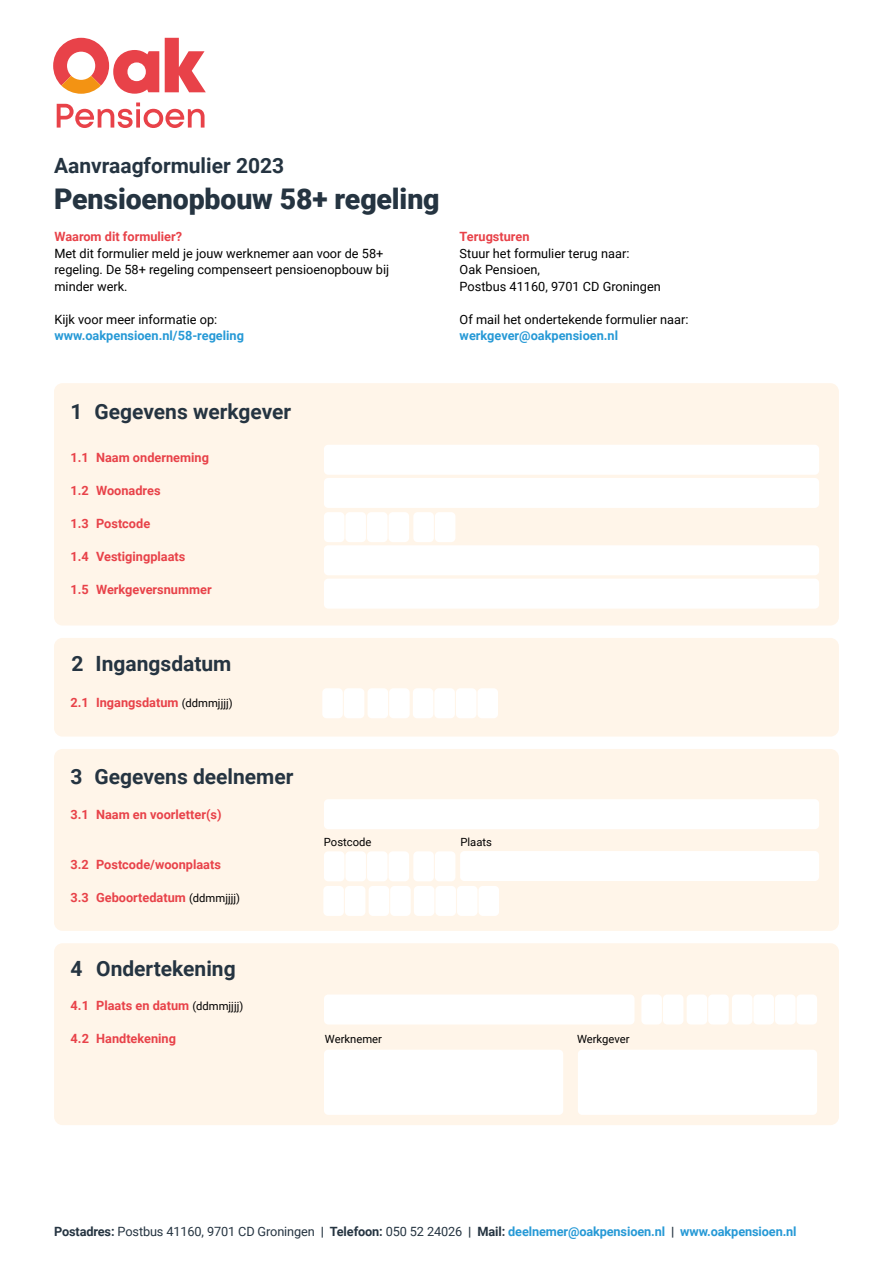
<style>
.page{position:relative;width:893px;height:1263px;background:#fff}
.page>*{position:absolute;margin:0;border:0;box-sizing:border-box;transform-origin:0 0}
.t1{font:900 28.5px "Roboto";letter-spacing:-.005em;color:#253441}
.t2{font:700 21px "Roboto";color:#253441}
.t3{font:700 12.75px "Roboto";color:#e84249}
.t4{font:12.75px/16.5px "Roboto";color:#000}
.t5{font:700 12.75px "Roboto";letter-spacing:-.01em;color:#2699d6}
.t6{font:11.25px "Roboto";color:#000}
.s1{font-weight:400;font-size:11.25px;color:#000}
.s2{color:#253441}
.s3{font-weight:400;color:#253441}
</style>
<div class="page">
<div style="left:54px;top:383px;width:785px;height:242px;background:#fff5e9;border-radius:9px"></div>
<div style="left:54px;top:749px;width:785px;height:182px;background:#fff5e9;border-radius:9px"></div>
<div style="left:54px;top:638px;width:785px;height:98px;background:#fff5e9;border-radius:9px"></div>
<div style="left:413px;top:512px;width:21px;height:30px;background:#fff;border-radius:4px"></div>
<div style="left:413px;top:851px;width:21px;height:30px;background:#fff;border-radius:4px"></div>
<div style="left:435px;top:512px;width:20px;height:30px;background:#fff;border-radius:4px"></div>
<div style="left:435px;top:851px;width:20px;height:30px;background:#fff;border-radius:4px"></div>
<div style="left:324px;top:512px;width:20px;height:30px;background:#fff;border-radius:4px"></div>
<div style="left:324px;top:851px;width:20px;height:30px;background:#fff;border-radius:4px"></div>
<div style="left:324px;top:545px;width:495px;height:30px;background:#fff;border-radius:4px"></div>
<div style="left:324px;top:445px;width:495px;height:30px;background:#fff;border-radius:4px"></div>
<div style="left:324px;top:799px;width:495px;height:30px;background:#fff;border-radius:4px"></div>
<div style="left:324px;top:478px;width:495px;height:30px;background:#fff;border-radius:4px"></div>
<div style="left:460px;top:851px;width:359px;height:30px;background:#fff;border-radius:4px"></div>
<div style="left:324px;top:579px;width:495px;height:30px;background:#fff;border-radius:4px"></div>
<div style="left:345px;top:512px;width:21px;height:30px;background:#fff;border-radius:4px"></div>
<div style="left:345px;top:851px;width:21px;height:30px;background:#fff;border-radius:4px"></div>
<div style="left:367px;top:512px;width:21px;height:30px;background:#fff;border-radius:4px"></div>
<div style="left:367px;top:851px;width:21px;height:30px;background:#fff;border-radius:4px"></div>
<div style="left:389px;top:512px;width:20px;height:30px;background:#fff;border-radius:4px"></div>
<div style="left:389px;top:851px;width:20px;height:30px;background:#fff;border-radius:4px"></div>
<svg style="left:53px;top:38px;width:106px;height:56px"></svg>
<svg style="left:165px;top:38px;width:41px;height:54px"></svg>
<svg style="left:57px;top:102px;width:148px;height:26px"></svg>
<div style="left:322px;top:688px;width:21px;height:30px;background:#fff;border-radius:4px"></div>
<div style="left:323px;top:886px;width:21px;height:30px;background:#fff;border-radius:4px"></div>
<div style="left:344px;top:688px;width:20px;height:30px;background:#fff;border-radius:4px"></div>
<div style="left:345px;top:886px;width:20px;height:30px;background:#fff;border-radius:4px"></div>
<div style="left:368px;top:688px;width:20px;height:30px;background:#fff;border-radius:4px"></div>
<div style="left:369px;top:886px;width:20px;height:30px;background:#fff;border-radius:4px"></div>
<div style="left:389px;top:688px;width:21px;height:30px;background:#fff;border-radius:4px"></div>
<div style="left:390px;top:886px;width:21px;height:30px;background:#fff;border-radius:4px"></div>
<div style="left:413px;top:688px;width:20px;height:30px;background:#fff;border-radius:4px"></div>
<div style="left:414px;top:886px;width:20px;height:30px;background:#fff;border-radius:4px"></div>
<div style="left:434px;top:688px;width:21px;height:30px;background:#fff;border-radius:4px"></div>
<div style="left:435px;top:886px;width:21px;height:30px;background:#fff;border-radius:4px"></div>
<div style="left:456px;top:688px;width:20px;height:30px;background:#fff;border-radius:4px"></div>
<div style="left:457px;top:886px;width:20px;height:30px;background:#fff;border-radius:4px"></div>
<div style="left:477px;top:688px;width:21px;height:30px;background:#fff;border-radius:4px"></div>
<div style="left:479px;top:886px;width:20px;height:30px;background:#fff;border-radius:4px"></div>
<div style="left:54px;top:943px;width:785px;height:182px;background:#fff5e9;border-radius:9px"></div>
<div style="left:641px;top:994px;width:21px;height:30px;background:#fff;border-radius:4px"></div>
<div style="left:663px;top:994px;width:20px;height:30px;background:#fff;border-radius:4px"></div>
<div style="left:687px;top:994px;width:20px;height:30px;background:#fff;border-radius:4px"></div>
<div style="left:708px;top:994px;width:21px;height:30px;background:#fff;border-radius:4px"></div>
<div style="left:732px;top:994px;width:20px;height:30px;background:#fff;border-radius:4px"></div>
<div style="left:324px;top:994px;width:310px;height:30px;background:#fff;border-radius:4px"></div>
<div style="left:324px;top:1050px;width:239px;height:65px;background:#fff;border-radius:4px"></div>
<div style="left:578px;top:1050px;width:239px;height:65px;background:#fff;border-radius:4px"></div>
<div style="left:753px;top:994px;width:21px;height:30px;background:#fff;border-radius:4px"></div>
<div style="left:775px;top:994px;width:20px;height:30px;background:#fff;border-radius:4px"></div>
<div style="left:797px;top:994px;width:20px;height:30px;background:#fff;border-radius:4px"></div>
<h2 class="t2" style="left:54px;top:151px;width:232px">Aanvraagformulier 2023</h2>
<h1 class="t1" style="left:54px;top:179px;width:387px">Pensioenopbouw 58+ regeling</h1>
<p class="t3" style="left:54px;top:228px;width:129px">Waarom dit formulier?</p>
<p class="t4" style="left:54px;top:245px;width:336px">Met dit formulier meld je jouw werknemer aan voor de 58+ regeling. De 58+ regeling compenseert pensioenopbouw bij minder werk.</p>
<p class="t4" style="left:54px;top:311px;width:164px">Kijk voor meer informatie op:</p>
<p class="t5" style="left:54px;top:327px;width:191px">www.oakpensioen.nl/58-regeling</p>
<p class="t3" style="left:460px;top:228px;width:71px">Terugsturen</p>
<p class="t4" style="left:460px;top:245px;width:203px">Stuur het formulier terug naar:<br>Oak Pensioen,<br>Postbus 41160, 9701 CD Groningen</p>
<p class="t4" style="left:460px;top:311px;width:230px">Of mail het ondertekende formulier naar:</p>
<p class="t5" style="left:460px;top:327px;width:160px">werkgever@oakpensioen.nl</p>
<h2 class="t2" style="left:71px;top:396px;width:222px">1 Gegevens werkgever</h2>
<p class="t3" style="left:71px;top:448px;width:140px">1.1 Naam onderneming</p>
<p class="t3" style="left:71px;top:481px;width:92px">1.2 Woonadres</p>
<p class="t3" style="left:71px;top:514px;width:81px">1.3 Postcode</p>
<p class="t3" style="left:71px;top:547px;width:116px">1.4 Vestigingplaats</p>
<p class="t3" style="left:71px;top:580px;width:143px">1.5 Werkgeversnummer</p>
<h2 class="t2" style="left:72px;top:648px;width:161px">2 Ingangsdatum</h2>
<p class="t3" style="left:71px;top:694px;width:164px">2.1 Ingangsdatum <span class="s1">(ddmmjjjj)</span></p>
<h2 class="t2" style="left:71px;top:762px;width:224px">3 Gegevens deelnemer</h2>
<p class="t3" style="left:71px;top:806px;width:152px">3.1 Naam en voorletter(s)</p>
<p class="t3" style="left:71px;top:855px;width:152px">3.2 Postcode/woonplaats</p>
<p class="t3" style="left:71px;top:888px;width:171px">3.3 Geboortedatum <span class="s1">(ddmmjjjj)</span></p>
<h2 class="t2" style="left:71px;top:954px;width:167px">4 Ondertekening</h2>
<p class="t3" style="left:71px;top:996px;width:174px">4.1 Plaats en datum <span class="s1">(ddmmjjjj)</span></p>
<p class="t3" style="left:71px;top:1029px;width:107px">4.2 Handtekening</p>
<p class="t6" style="left:324px;top:834px;width:49px">Postcode</p>
<p class="t6" style="left:460px;top:834px;width:33px">Plaats</p>
<p class="t6" style="left:325px;top:1031px;width:59px">Werknemer</p>
<p class="t6" style="left:577px;top:1031px;width:54px">Werkgever</p>
<p class="t5" style="left:54px;top:1222px;width:744px"><span class="s2">Postadres:</span> <span class="s3">Postbus 41160, 9701 CD Groningen</span> <span class="s2">| Telefoon:</span> <span class="s3">050 52 24026</span> <span class="s2">| Mail:</span> deelnemer@oakpensioen.nl <span class="s2">|</span> www.oakpensioen.nl</p>
</div>
